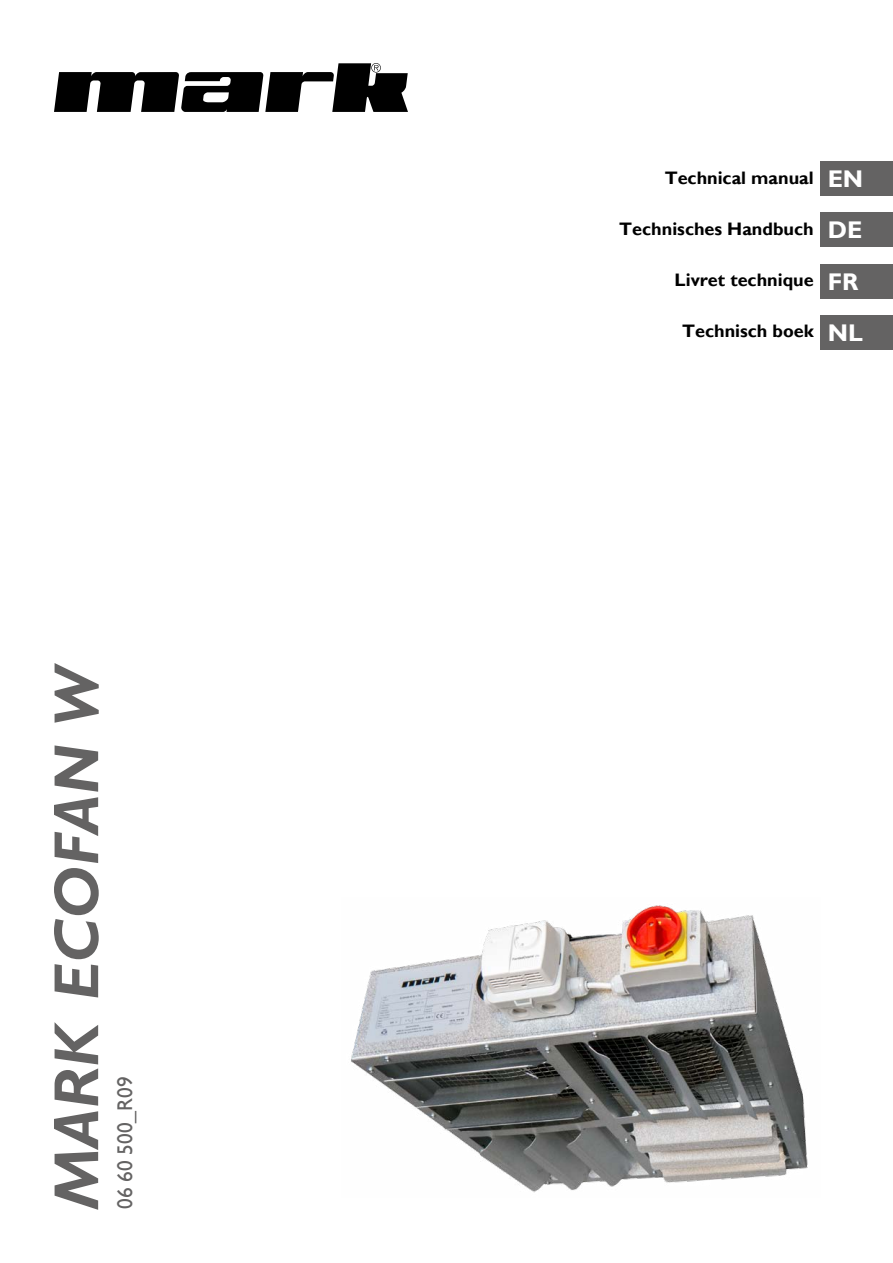
<style>
.page{position:relative;width:893px;height:1263px;background:#fff}
.page>*{position:absolute;margin:0;border:0;box-sizing:border-box;transform-origin:0 0}
.t1{font:italic 700 63.9px "Gill Sans";color:#646363}
.t2{font:700 24.15px/51.3px "Gill Sans";color:#fff}
.t3{font:21.3px "Gill Sans";color:#646363}
.t4{font:700 18.15px "Gill Sans";color:#000}
</style>
<div class="page">
<svg style="left:54px;top:63px;width:354px;height:49px"></svg>
<div style="left:821px;top:213px;width:72px;height:34px;background:#646363"></div>
<div style="left:821px;top:162px;width:72px;height:34px;background:#646363"></div>
<div style="left:821px;top:264px;width:72px;height:34px;background:#646363"></div>
<div style="left:821px;top:315px;width:72px;height:34px;background:#646363"></div>
<img style="left:351px;top:905px;width:457px;height:288px">
<h1 class="t1" style="left:40px;top:1209px;width:547px;rotate:-90deg">MARK ECOFAN W</h1>
<p class="t3" style="left:113px;top:1209px;width:134px;rotate:-90deg">06 60 500_R09</p>
<p class="t4" style="left:665px;top:167px;width:151px">Technical manual</p>
<p class="t4" style="left:619px;top:218px;width:196px">Technisches Handbuch</p>
<p class="t4" style="left:675px;top:269px;width:141px">Livret technique</p>
<p class="t4" style="left:682px;top:320px;width:133px">Technisch boek</p>
<h2 class="t2" style="left:828px;top:154px;width:37px">EN</h2>
<h2 class="t2" style="left:828px;top:205px;width:36px">DE</h2>
<h2 class="t2" style="left:828px;top:256px;width:37px">FR<br>NL</h2>
</div>
